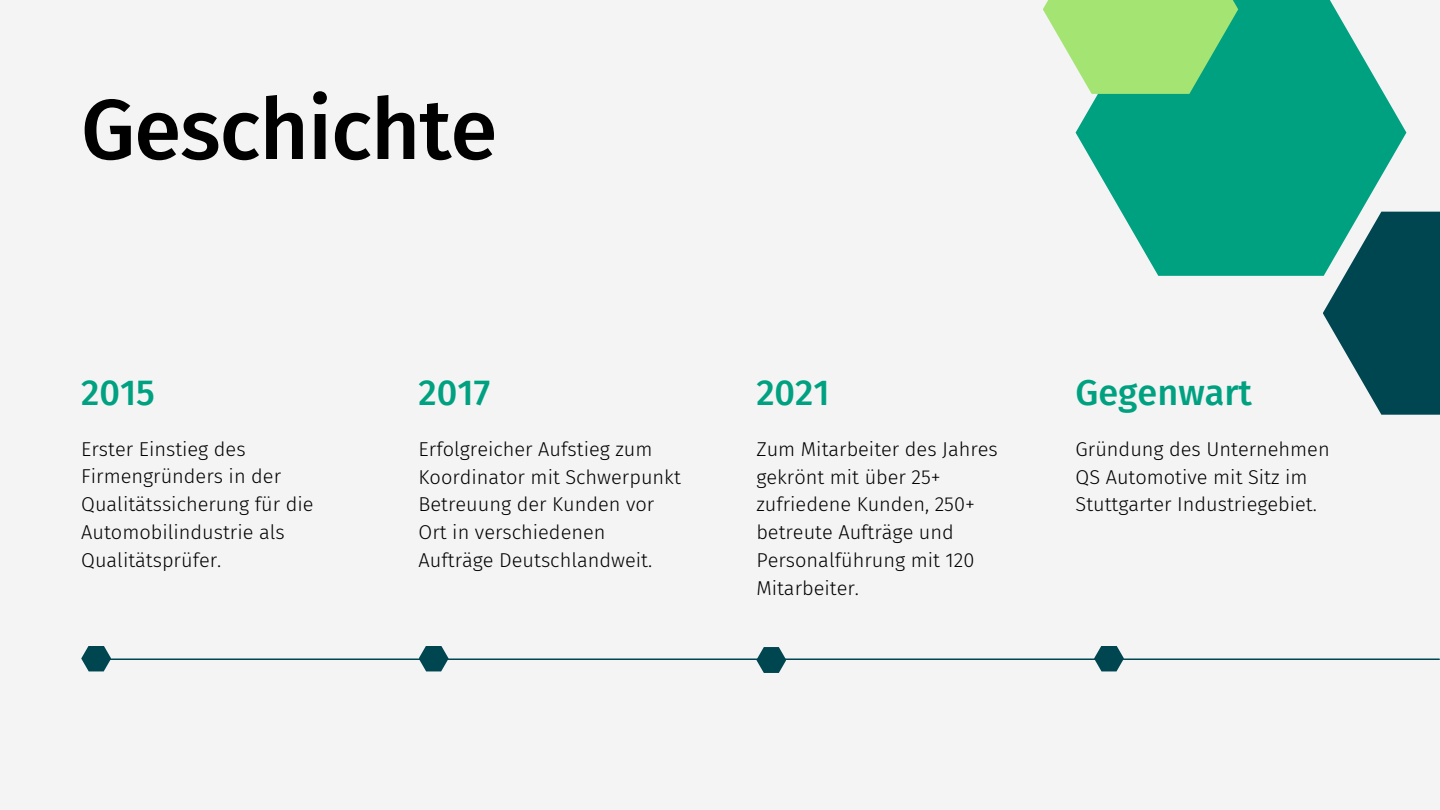
<style>
.page{position:relative;width:1440px;height:810px;background:#f4f4f4}
.page>*{position:absolute;margin:0;border:0;box-sizing:border-box;transform-origin:0 0}
.t1{font:500 85px "Fira Sans";letter-spacing:-.01em;color:#000}
.t2{font:500 36px "Fira Sans";color:#00a181}
.t3{font:300 20px/27.8px "Fira Sans";color:#000}
</style>
<div class="page">
<hr style="left:101px;top:659px;width:1338px;height:1px;background:#004651">
<svg style="left:81px;top:646px;width:30px;height:25px"></svg>
<svg style="left:419px;top:646px;width:30px;height:25px"></svg>
<svg style="left:756px;top:647px;width:30px;height:26px"></svg>
<svg style="left:1094px;top:646px;width:30px;height:25px"></svg>
<svg style="left:1323px;top:212px;width:117px;height:203px;fill:#004651"></svg>
<svg style="left:1076px;top:0;width:330px;height:276px;fill:#00a181"></svg>
<svg style="left:1043px;top:0;width:195px;height:94px;fill:#a4e473"></svg>
<p class="t1" style="left:81px;top:80px;width:418px">Geschichte</p>
<h1 class="t2" style="left:81px;top:371px;width:75px">2015</h1>
<h2 class="t3" style="left:81px;top:435px;width:234px">Erster Einstieg des<br>Firmengründers in der<br>Qualitätssicherung für die<br>Automobilindustrie als<br>Qualitätsprüfer.</h2>
<p class="t2" style="left:419px;top:371px;width:73px">2017</p>
<h2 class="t3" style="left:419px;top:435px;width:264px">Erfolgreicher Aufstieg zum<br>Koordinator mit Schwerpunkt<br>Betreuung der Kunden vor<br>Ort in verschiedenen<br>Aufträge Deutschlandweit.</h2>
<p class="t2" style="left:756px;top:371px;width:75px">2021</p>
<h2 class="t3" style="left:756px;top:435px;width:243px">Zum Mitarbeiter des Jahres gekrönt mit über 25+ zufriedene Kunden, 250+ betreute Aufträge und<br>Personalführung mit 120<br>Mitarbeiter.</h2>
<p class="t2" style="left:1076px;top:371px;width:178px">Gegenwart</p>
<h2 class="t3" style="left:1076px;top:435px;width:256px">Gründung des Unternehmen<br>QS Automotive mit Sitz im<br>Stuttgarter Industriegebiet.</h2>
</div>
